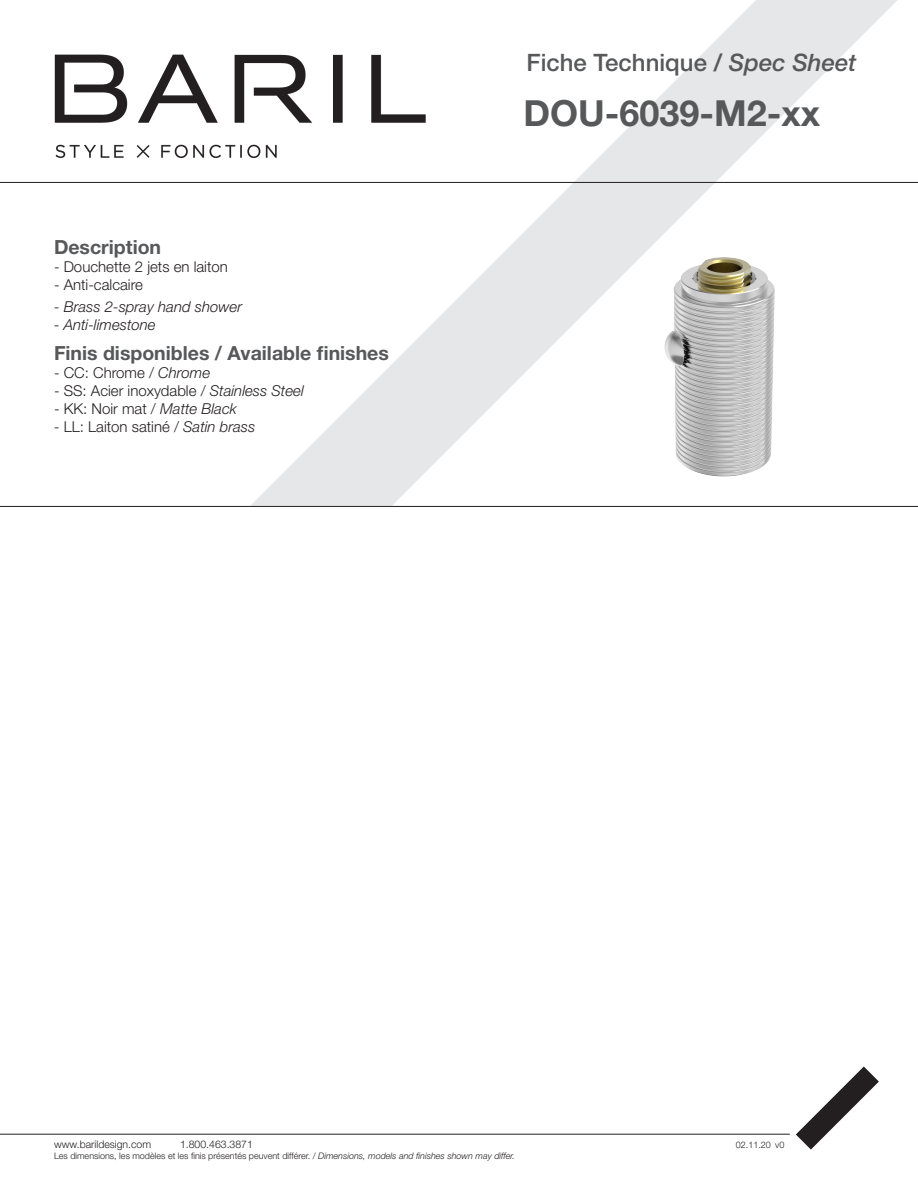
<style>
.page{position:relative;width:918px;height:1188px;background:#fff}
.page>*{position:absolute;margin:0;border:0;box-sizing:border-box;transform-origin:0 0}
.t1{font:700 36px "Helvetica Neue LT Std";color:#57585a}
.t2{font:500 24px "Helvetica Neue LT Std";color:#57585a}
.t3{font:700 19.5px "Helvetica Neue LT Std";color:#57585a}
.t4{font:300 15px "Helvetica Neue LT Std";color:#231f20}
.t5{font:italic 300 15px "Helvetica Neue LT Std";color:#231f20}
.t6{font:300 10.5px "Helvetica Neue LT Std";color:#231f20}
.t7{font:300 9px "Helvetica Neue LT Std";color:#231f20}
.s1{font-style:italic}
</style>
<div class="page">
<svg style="left:250px;top:0;width:648px;height:506px"></svg>
<img style="left:54px;top:54px;width:376px;height:112px">
<hr style="left:0;top:182px;width:918px;height:1px;background:#231f20">
<hr style="left:0;top:506px;width:918px;height:1px;background:#231f20">
<hr style="left:0;top:1134px;width:790px;height:1px;background:#231f20">
<svg style="left:796px;top:1066px;width:83px;height:84px"></svg>
<img style="left:526px;top:176px;width:324px;height:324px">
<h2 class="t2" style="left:526px;top:48px;width:331px">Fiche Technique / <span class="s1">Spec Sheet</span></h2>
<p class="t3" style="left:54px;top:235px;width:109px">Description</p>
<p class="t4" style="left:54px;top:257px;width:175px">- Douchette 2 jets en laiton</p>
<p class="t4" style="left:54px;top:275px;width:90px">- Anti-calcaire</p>
<p class="t5" style="left:54px;top:298px;width:190px">- Brass 2-spray hand shower</p>
<p class="t5" style="left:54px;top:316px;width:103px">- Anti-limestone</p>
<p class="t3" style="left:54px;top:341px;width:336px">Finis disponibles / Available finishes</p>
<p class="t4" style="left:54px;top:364px;width:158px">- CC: Chrome / <span class="s1">Chrome</span></p>
<p class="t4" style="left:54px;top:382px;width:251px">- SS: Acier inoxydable / <span class="s1">Stainless Steel</span></p>
<p class="t4" style="left:54px;top:400px;width:184px">- KK: Noir mat / <span class="s1">Matte Black</span></p>
<p class="t4" style="left:54px;top:418px;width:203px"><span class="s1">-</span> LL: Laiton satiné / <span class="s1">Satin brass</span></p>
<p class="t1" style="left:524px;top:91px;width:298px">DOU-6039-M2-xx</p>
<p class="t6" style="left:54px;top:1138px;width:99px">www.barildesign.com</p>
<p class="t6" style="left:180px;top:1138px;width:74px">1.800.463.3871</p>
<p class="t7" style="left:736px;top:1139px;width:37px">02.11.20</p>
<p class="t7" style="left:54px;top:1150px;width:463px">Les dimensions, les modèles et les finis présentés peuvent différer. / <span class="s1">Dimensions, models and finishes shown may differ.</span></p>
<p class="t7" style="left:775px;top:1140px;width:11px">v0</p>
</div>
